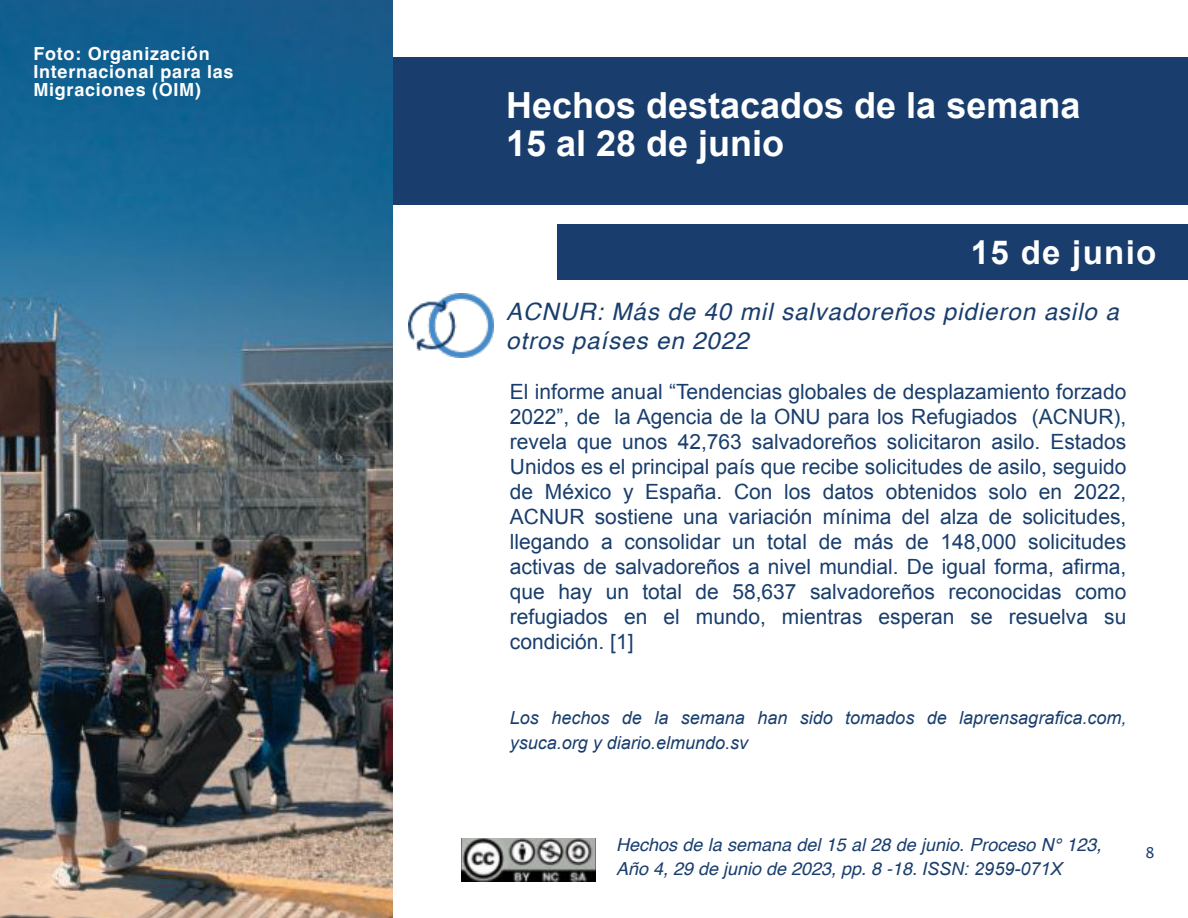
<style>
.page{position:relative;width:1188px;height:918px;background:#fff}
.page>*{position:absolute;margin:0;border:0;box-sizing:border-box;transform-origin:0 0}
.t1{font:700 36px/37.5px "Arial";color:#fff}
.t2{font:700 33px "Arial";letter-spacing:.04em;color:#fff}
.t3{font:italic 24px/28.8px "Helvetica";letter-spacing:.04em;color:#193e6d}
.t4{font:21px/24.9px "Arial";color:#193e6d;text-align:justify}
.t5{font:italic 18px/24px "Helvetica";color:#193e6d}
.t6{font:italic 18px/25.2px "Arial";color:#193e6d}
.t7{font:700 18px/18px "Helvetica";letter-spacing:.04em;color:#fff}
.t8{font:15px "Lucida Grande";color:#193e6d}
.s1{font-family:"Arial"}
</style>
<div class="page">
<div style="left:393px;top:58px;width:795px;height:146px;background:#193e6d"></div>
<div style="left:557px;top:225px;width:631px;height:54px;background:#193e6d"></div>
<img style="left:408px;top:293px;width:85px;height:65px">
<img style="left:0;top:0;width:393px;height:918px">
<img style="left:461px;top:838px;width:135px;height:43px">
<p class="t7" style="left:33px;top:46px;width:202px">Foto: Organización<br>Internacional para las<br>Migraciones (OIM)</p>
<h1 class="t1" style="left:506px;top:90px;width:576px">Hechos destacados de la semana<br>15 al 28 de junio</h1>
<h2 class="t2" style="left:971px;top:240px;width:187px">15 de junio</h2>
<p class="t3" style="left:506px;top:299px;width:614px">ACNUR: Más de 40 mil salvadoreños pidieron asilo a otros países en 2022</p>
<p class="t4" style="left:510px;top:381px;width:618px">El informe anual “Tendencias globales de desplazamiento forzado 2022”, de la Agencia de la ONU para los Refugiados (ACNUR), revela que unos 42,763 salvadoreños solicitaron asilo. Estados Unidos es el principal país que recibe solicitudes de asilo, seguido de México y España. Con los datos obtenidos solo en 2022, ACNUR sostiene una variación mínima del alza de solicitudes, llegando a consolidar un total de más de 148,000 solicitudes activas de salvadoreños a nivel mundial. De igual forma, afirma, que hay un total de 58,637 salvadoreños reconocidas como refugiados en el mundo, mientras esperan se resuelva su condición. [1]</p>
<p class="t6" style="left:510px;top:707px;width:618px">Los hechos de la semana han sido tomados de laprensagrafica.com, ysuca.org y diario.elmundo.sv</p>
<p class="t5" style="left:616px;top:834px;width:487px">Hechos de la semana del 15 al 28 de junio. Proceso N° 123,<br>Año 4, 29 de junio de 2023, pp. 8 -18. <span class="s1">ISSN: 2959-071X</span></p>
<p class="t8" style="left:1145px;top:847px;width:11px">8</p>
</div>
